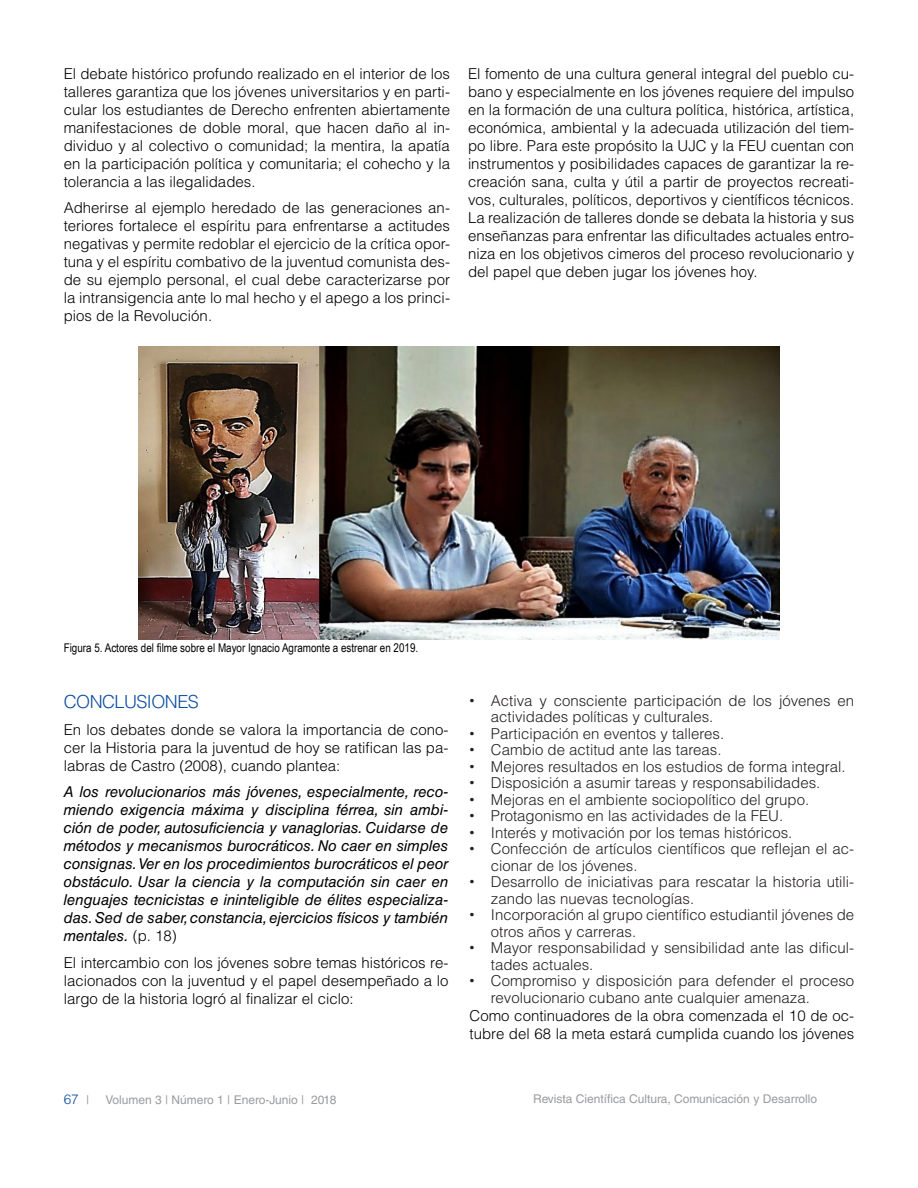
<style>
.page{position:relative;width:918px;height:1188px;background:#fff}
.page>*{position:absolute;margin:0;border:0;box-sizing:border-box;transform-origin:0 0}
.TITULOS_AZUL_-_Copia{font:300 18px "Helvetica LT Std";letter-spacing:-.03em;color:#0d4da1}
.TEXTO{font:300 15px/18px "Helvetica LT Std";color:#000;text-align:justify}
.t1{font:300 15px/16.5px "Helvetica LT Std";color:#231f20}
.TEXTO-2{font:italic 15px/18px "Helvetica LT Std";color:#000;text-align:justify}
.t2{font:300 13.5px "Helvetica LT Std";color:#0d4da1}
.t3{font:12px "Helvetica LT Std";color:#999b9e}
.pie_de_foto{font:12px "Arial Narrow";color:#000}
.s1{font-weight:300;font-style:normal}
.s2{font-family:"Adobe Caslon Pro";font-weight:400}
.s3{font-weight:400;font-size:12px;color:#999b9e}
</style>
<div class="page">
<img style="left:139px;top:347px;width:640px;height:293px">
<p class="TEXTO" style="left:64px;top:64px;width:388px">El debate histórico profundo realizado en el interior de los talleres garantiza que los jóvenes universitarios y en parti&shy;cular los estudiantes de Derecho enfrenten abiertamente manifestaciones de doble moral, que hacen daño al in&shy;dividuo y al colectivo o comunidad; la mentira, la apatía en la participación política y comunitaria; el cohecho y la tolerancia a las ilegalidades.</p>
<p class="TEXTO" style="left:64px;top:199px;width:388px">Adherirse al ejemplo heredado de las generaciones an&shy;teriores fortalece el espíritu para enfrentarse a actitudes negativas y permite redoblar el ejercicio de la crítica opor&shy;tuna y el espíritu combativo de la juventud comunista des&shy;de su ejemplo personal, el cual debe caracterizarse por la intransigencia ante lo mal hecho y el apego a los princi&shy;pios de la Revolución.</p>
<p class="TEXTO" style="left:468px;top:64px;width:388px">El fomento de una cultura general integral del pueblo cu&shy;bano y especialmente en los jóvenes requiere del impulso en la formación de una cultura política, histórica, artística, económica, ambiental y la adecuada utilización del tiem&shy;po libre. Para este propósito la UJC y la FEU cuentan con instrumentos y posibilidades capaces de garantizar la re&shy;creación sana, culta y útil a partir de proyectos recreati&shy;vos, culturales, políticos, deportivos y científicos técnicos.<br>La realización de talleres donde se debata la historia y sus enseñanzas para enfrentar las dificultades actuales entro&shy;niza en los objetivos cimeros del proceso revolucionario y del papel que deben jugar los jóvenes hoy.</p>
<p class="pie_de_foto" style="left:64px;top:639px;width:356px">Figura 5. Actores del filme sobre el Mayor Ignacio Agramonte a estrenar en 2019.</p>
<p class="TITULOS_AZUL_-_Copia" style="left:64px;top:690px;width:137px">CONCLUSIONES</p>
<p class="TEXTO" style="left:64px;top:720px;width:386px">En los debates donde se valora la importancia de cono&shy;cer la Historia para la juventud de hoy se ratifican las pa&shy;labras de Castro (2008), cuando plantea:</p>
<p class="TEXTO-2" style="left:64px;top:783px;width:386px">A los revolucionarios más jóvenes, especialmente, reco&shy;miendo exigencia máxima y disciplina férrea, sin ambi&shy;ción de poder, autosuficiencia y vanaglorias. Cuidarse de métodos y mecanismos burocráticos. No caer en simples consignas. Ver en los procedimientos burocráticos el peor obstáculo. Usar la ciencia y la computación sin caer en lenguajes tecnicistas e ininteligible de élites especializa&shy;das. Sed de saber, constancia, ejercicios físicos y también mentales. <span class="s1">(p. 18)</span></p>
<p class="TEXTO" style="left:64px;top:953px;width:386px">El intercambio con los jóvenes sobre temas históricos re&shy;lacionados con la juventud y el papel desempeñado a lo largo de la historia logró al finalizar el ciclo:</p>
<p class="t1" style="left:491px;top:692px;width:365px;text-indent:-21px"><span class="s2">•</span> Activa y consciente participación de los jóvenes en actividades políticas y culturales.</p>
<p class="t1" style="left:470px;top:725px;width:256px"><span class="s2">•</span> Participación en eventos y talleres.</p>
<p class="t1" style="left:470px;top:742px;width:253px"><span class="s2">•</span> Cambio de actitud ante las tareas.</p>
<p class="t1" style="left:470px;top:758px;width:378px"><span class="s2">•</span> Mejores resultados en los estudios de forma integral.</p>
<p class="t1" style="left:470px;top:775px;width:352px"><span class="s2">•</span> Disposición a asumir tareas y responsabilidades.</p>
<p class="t1" style="left:470px;top:791px;width:341px"><span class="s2">•</span> Mejoras en el ambiente sociopolítico del grupo.</p>
<p class="t1" style="left:470px;top:808px;width:315px"><span class="s2">•</span> Protagonismo en las actividades de la FEU.</p>
<p class="t1" style="left:470px;top:824px;width:324px"><span class="s2">•</span> Interés y motivación por los temas históricos.</p>
<p class="t1" style="left:491px;top:841px;width:365px;text-indent:-21px"><span class="s2">•</span> Confección de artículos científicos que reflejan el ac&shy;cionar de los jóvenes.</p>
<p class="t1" style="left:491px;top:874px;width:365px;text-indent:-21px"><span class="s2">•</span> Desarrollo de iniciativas para rescatar la historia utili&shy;zando las nuevas tecnologías.</p>
<p class="t1" style="left:491px;top:907px;width:365px;text-indent:-21px"><span class="s2">•</span> Incorporación al grupo científico estudiantil jóvenes de otros años y carreras.</p>
<p class="t1" style="left:491px;top:940px;width:365px;text-indent:-21px"><span class="s2">•</span> Mayor responsabilidad y sensibilidad ante las dificul&shy;tades actuales.</p>
<p class="t1" style="left:491px;top:973px;width:365px;text-indent:-21px"><span class="s2">•</span> Compromiso y disposición para defender el proceso revolucionario cubano ante cualquier amenaza.</p>
<p class="TEXTO" style="left:470px;top:1006px;width:386px">Como continuadores de la obra comenzada el 10 de oc&shy;tubre del 68 la meta estará cumplida cuando los jóvenes</p>
<p class="t2" style="left:64px;top:1091px;width:27px">67 <span class="s3">|</span></p>
<p class="t3" style="left:105px;top:1093px;width:233px">Volumen 3 | Número 1 | Enero-Junio | 2018</p>
<p class="t3" style="left:533px;top:1092px;width:285px">Revista Científica Cultura, Comunicación y Desarrollo</p>
</div>
